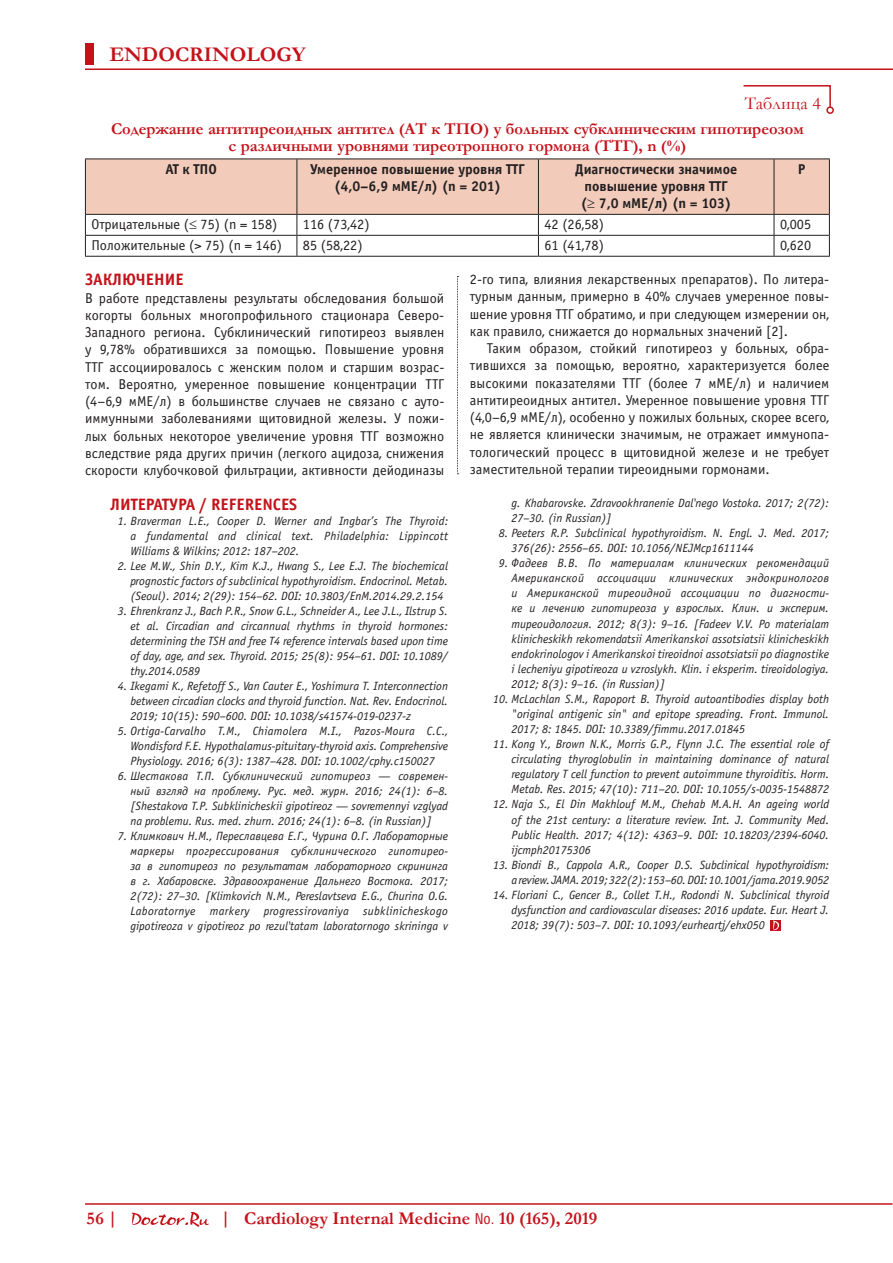
<style>
.page{position:relative;width:893px;height:1263px;background:#fff}
.page>*{position:absolute;margin:0;border:0;box-sizing:border-box;transform-origin:0 0}
.t1{font:700 21px "Garamond";color:#c4121a}
.t2{font:700 18px "Garamond";color:#c4121a}
.t3{font:18px "Garamond";color:#c4121a}
.t4{font:700 16.5px/17.2px "Garamond";color:#c4121a;text-align:center}
.t5{font:700 16.5px "Officina Sans C";color:#c4121a}
.t6{font:14.25px/17.2px "Officina Sans C";color:#231f20;text-align:justify}
.t7{font:700 14.25px/17.2px "Officina Sans C";color:#231f20;text-align:center}
.t8{font:italic 12px/15px "Officina Sans C";color:#231f20;text-align:justify}
.s1{font-family:"Helios Cond";font-weight:400;font-size:15px}
</style>
<div class="page">
<div style="left:85px;top:43px;width:9px;height:21px;background:#c4121a"></div>
<hr style="left:85px;top:68px;width:808px;height:2px;background:#c4121a">
<hr style="left:85px;top:1203px;width:807px;height:2px;background:#c4121a">
<svg style="left:132px;top:1212px;width:77px;height:15px"></svg>
<svg style="left:743px;top:85px;width:88px;height:21px"></svg>
<div style="left:826px;top:106px;width:8px;height:8px;border:2px solid #c4121a;border-radius:50%"></div>
<svg style="left:85px;top:159px;width:745px;height:97px"></svg>
<hr style="left:85px;top:256px;width:212px;height:1px;background:#231f20">
<hr style="left:297px;top:256px;width:241px;height:1px;background:#231f20">
<hr style="left:538px;top:256px;width:236px;height:1px;background:#231f20">
<hr style="left:774px;top:256px;width:56px;height:1px;background:#231f20">
<div style="left:771px;top:920px;width:10px;height:11px;background:#c4121a"></div>
<svg style="left:773px;top:921px;width:6px;height:9px"></svg>
<svg style="left:457px;top:276px;width:1px;height:198px"></svg>
<h1 class="t1" style="left:109px;top:40px;width:198px">ENDOCRINOLOGY</h1>
<h2 class="t3" style="left:745px;top:91px;width:78px">Таблица 4</h2>
<h3 class="t4" style="left:111px;top:120px;width:694px">Содержание антитиреоидных антител (АТ к ТПО) у больных субклиническим гипотиреозом с различными уровнями тиреотропного гормона (ТТГ), n (%)</h3>
<p class="t7" style="left:165px;top:160px;width:53px">АТ к ТПО</p>
<p class="t7" style="left:310px;top:160px;width:216px">Умеренное повышение уровня ТТГ (4,0–6,9 мМЕ/л) (n = 201)</p>
<p class="t7" style="left:575px;top:160px;width:163px">Диагностически значимое повышение уровня ТТГ<br>(≥ 7,0 мМЕ/л) (n = 103)</p>
<p class="t7" style="left:798px;top:160px;width:10px">Р</p>
<p class="t6" style="left:91px;top:216px;width:188px">Отрицательные (≤ 75) (n = 158)</p>
<p class="t6" style="left:303px;top:216px;width:68px">116 (73,42)</p>
<p class="t6" style="left:544px;top:216px;width:61px">42 (26,58)</p>
<p class="t6" style="left:780px;top:216px;width:33px">0,005</p>
<p class="t6" style="left:91px;top:237px;width:192px">Положительные (&gt; 75) (n = 146)</p>
<p class="t6" style="left:303px;top:237px;width:61px">85 (58,22)</p>
<p class="t6" style="left:544px;top:237px;width:61px">61 (41,78)</p>
<p class="t6" style="left:780px;top:237px;width:33px">0,620</p>
<h3 class="t5" style="left:85px;top:270px;width:100px">ЗАКЛЮЧЕНИЕ</h3>
<p class="t6" style="left:85px;top:290px;width:361px">В работе представлены результаты обследования большой когорты больных многопрофильного стационара Северо-Западного региона. Субклинический гипотиреоз выявлен у 9,78% обратившихся за помощью. Повышение уровня ТТГ ассоциировалось с женским полом и старшим возрас&shy;том. Вероятно, умеренное повышение концентрации ТТГ (4–6,9 мМЕ/л) в большинстве случаев не связано с ауто&shy;иммунными заболеваниями щитовидной железы. У пожи&shy;лых больных некоторое увеличение уровня ТТГ возможно вследствие ряда других причин (легкого ацидоза, снижения скорости клубочковой фильтрации, активности дейодиназы</p>
<p class="t6" style="left:470px;top:271px;width:361px">2-го типа, влияния лекарственных препаратов). По литера&shy;турным данным, примерно в 40% случаев умеренное повы&shy;шение уровня ТТГ обратимо, и при следующем измерении он, как правило, снижается до нормальных значений [2].</p>
<p class="t6" style="left:470px;top:340px;width:361px;text-indent:17px">Таким образом, стойкий гипотиреоз у больных, обра&shy;тившихся за помощью, вероятно, характеризуется более высокими показателями ТТГ (более 7 мМЕ/л) и наличием антитиреоидных антител. Умеренное повышение уровня ТТГ (4,0–6,9 мМЕ/л), особенно у пожилых больных, скорее всего, не является клинически значимым, не отражает иммунопа&shy;тологический процесс в щитовидной железе и не требует заместительной терапии тиреоидными гормонами.</p>
<h3 class="t5" style="left:110px;top:495px;width:188px">ЛИТЕРАТУРА / REFERENCES</h3>
<p class="t8" style="left:130px;top:514px;width:319px;text-indent:-13px">1. Braverman L.E., Cooper D. Werner and Ingbar’s The Thyroid: a fundamental and clinical text. Philadelphia: Lippincott Williams &amp; Wilkins; 2012: 187–202.</p>
<p class="t8" style="left:130px;top:559px;width:319px;text-indent:-13px">2. Lee M.W., Shin D.Y., Kim K.J., Hwang S., Lee E.J. The biochemical prognostic factors of subclinical hypothyroidism. Endocrinol. Metab. (Seoul). 2014; 2(29): 154–62. DOI: 10.3803/EnM.2014.29.2.154</p>
<p class="t8" style="left:130px;top:604px;width:319px;text-indent:-13px">3. Ehrenkranz J., Bach P.R., Snow G.L., Schneider A., Lee J.L., Ilstrup S. et al. Circadian and circannual rhythms in thyroid hormones: determining the TSH and free T4 reference intervals based upon time of day, age, and sex. Thyroid. 2015; 25(8): 954–61. DOI: 10.1089/ thy.2014.0589</p>
<p class="t8" style="left:130px;top:679px;width:319px;text-indent:-13px">4. Ikegami K., Refetoff S., Van Cauter E., Yoshimura T. Interconnection between circadian clocks and thyroid function. Nat. Rev. Endocrinol.<br>2019; 10(15): 590–600. DOI: 10.1038/s41574-019-0237-z</p>
<p class="t8" style="left:130px;top:724px;width:319px;text-indent:-13px">5. Ortiga-Carvalho T.M., Chiamolera M.I., Pazos-Moura C.C., Wondisford F.E. Hypothalamus-pituitary-thyroid axis. Comprehensive Physiology. 2016; 6(3): 1387–428. DOI: 10.1002/cphy.c150027</p>
<p class="t8" style="left:130px;top:769px;width:319px;text-indent:-13px">6. Шестакова Т.П. Субклинический гипотиреоз — современ&shy;ный взгляд на проблему. Рус. мед. журн. 2016; 24(1): 6–8. [Shestakova T.P. Subklinicheskii gipotireoz — sovremennyi vzglyad na problemu. Rus. med. zhurn. 2016; 24(1): 6–8. (in Russian)]</p>
<p class="t8" style="left:130px;top:829px;width:319px;text-indent:-13px">7. Климкович Н.М., Переславцева Е.Г., Чурина О.Г. Лабораторные маркеры прогрессирования субклинического гипотирео&shy;за в гипотиреоз по результатам лабораторного скрининга в г. Хабаровске. Здравоохранение Дальнего Востока. 2017; 2(72): 27–30. [Klimkovich N.M., Pereslavtseva E.G., Churina O.G.<br>Laboratornye markery progressirovaniya subklinicheskogo gipotireoza v gipotireoz po rezul'tatam laboratornogo skrininga v</p>
<p class="t8" style="left:512px;top:496px;width:319px">g. Khabarovske. Zdravookhranenie Dal'nego Vostoka. 2017; 2(72):<br>27–30. (in Russian)]</p>
<p class="t8" style="left:512px;top:526px;width:319px;text-indent:-13px">8. Peeters R.P. Subclinical hypothyroidism. N. Engl. J. Med. 2017;<br>376(26): 2556–65. DOI: 10.1056/NEJMcp1611144</p>
<p class="t8" style="left:512px;top:556px;width:319px;text-indent:-13px">9. Фадеев В.В. По материалам клинических рекомендаций Американской ассоциации клинических эндокринологов и Американской тиреоидной ассоциации по диагности&shy;ке и лечению гипотиреоза у взрослых. Клин. и эксперим. тиреоидология. 2012; 8(3): 9–16. [Fadeev V.V. Po materialam klinicheskikh rekomendatsii Amerikanskoi assotsiatsii klinicheskikh endokrinologov i Amerikanskoi tireoidnoi assotsiatsii po diagnostike i lecheniyu gipotireoza u vzroslykh. Klin. i eksperim. tireoidologiya.<br>2012; 8(3): 9–16. (in Russian)]</p>
<p class="t8" style="left:512px;top:692px;width:319px;text-indent:-18px">10. McLachlan S.M., Rapoport B. Thyroid autoantibodies display both "original antigenic sin" and epitope spreading. Front. Immunol.<br>2017; 8: 1845. DOI: 10.3389/fimmu.2017.01845</p>
<p class="t8" style="left:512px;top:737px;width:319px;text-indent:-18px">11. Kong Y., Brown N.K., Morris G.P., Flynn J.C. The essential role of circulating thyroglobulin in maintaining dominance of natural regulatory T cell function to prevent autoimmune thyroiditis. Horm.<br>Metab. Res. 2015; 47(10): 711–20. DOI: 10.1055/s-0035-1548872</p>
<p class="t8" style="left:512px;top:797px;width:319px;text-indent:-18px">12. Naja S., El Din Makhlouf M.M., Chehab M.A.H. An ageing world of the 21st century: a literature review. Int. J. Community Med.<br>Public Health. 2017; 4(12): 4363–9. DOI: 10.18203/2394-6040. ijcmph20175306</p>
<p class="t8" style="left:493px;top:857px;width:337px;text-align:right">13. Biondi B., Cappola A.R., Cooper D.S. Subclinical hypothyroidism: a review. JAMA. 2019; 322(2): 153–60. DOI: 10.1001/jama.2019.9052</p>
<p class="t8" style="left:512px;top:887px;width:319px;text-indent:-18px">14. Floriani C., Gencer B., Collet T.H., Rodondi N. Subclinical thyroid dysfunction and cardiovascular diseases: 2016 update. Eur. Heart J.<br>2018; 39(7): 503–7. DOI: 10.1093/eurheartj/ehx050</p>
<h2 class="t2" style="left:86px;top:1206px;width:33px">56|</h2>
<h2 class="t2" style="left:221px;top:1206px;width:378px">| Cardiology Internal Medicine <span class="s1">No.</span> 10 (165), 2019</h2>
</div>
